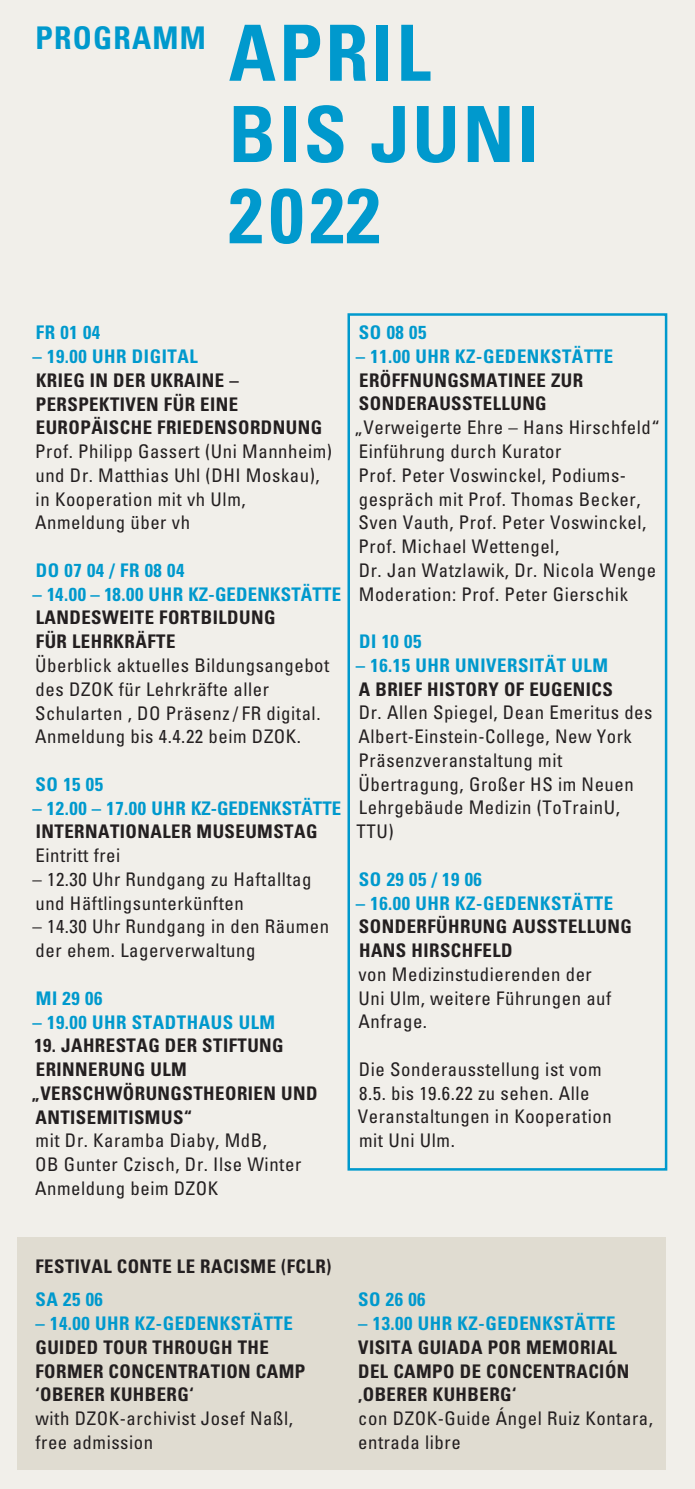
<style>
.page{position:relative;width:695px;height:1489px;background:#fff}
.page>*{position:absolute;margin:0;border:0;box-sizing:border-box;transform-origin:0 0}
.t1{font:700 condensed 77.5px/81.2px "Univers";letter-spacing:.04em;color:#0099cd}
.t2{font:700 condensed 31.25px "Univers";letter-spacing:.04em;color:#0099cd}
.t3{font:condensed 18.75px/23.8px "Univers";letter-spacing:.03em;color:#231f20}
.t4{font:700 condensed 18.75px/23.8px "Univers";letter-spacing:.025em;color:#231f20}
.t5{font:700 condensed 18.75px "Univers";letter-spacing:.03em;color:#0099cd}
.t6{font:700 condensed 18.75px "Univers";letter-spacing:.01em;color:#0099cd}
.t7{font:700 condensed 18.75px "Univers";color:#0099cd}
</style>
<div class="page">
<div style="left:0;top:0;width:694px;height:1488px;background:#f1efea"></div>
<div style="left:18px;top:1236px;width:647px;height:233px;background:#e0dcd1"></div>
<div style="left:347px;top:313px;width:320px;height:857px;border:2px solid #0099cd"></div>
<h2 class="t2" style="left:35px;top:19px;width:172px">PROGRAMM</h2>
<h1 class="t1" style="left:229px;top:11px;width:312px">APRIL<br>BIS JUNI<br>2022</h1>
<p class="t5" style="left:36px;top:321px;width:66px">FR 01 04</p>
<p class="t5" style="left:32px;top:345px;width:167px">– 19.00 UHR DIGITAL</p>
<p class="t4" style="left:36px;top:368px;width:288px">KRIEG IN DER UKRAINE –<br>PERSPEKTIVEN FÜR EINE<br>EUROPÄISCHE FRIEDENSORDNUNG</p>
<p class="t3" style="left:35px;top:439px;width:298px">Prof. Philipp Gassert (Uni Mannheim) und Dr. Matthias Uhl (DHI Moskau), in Kooperation mit vh Ulm,<br>Anmeldung über vh</p>
<p class="t5" style="left:36px;top:558px;width:150px">DO 07 04 / FR 08 04</p>
<p class="t6" style="left:32px;top:582px;width:310px">– 14.00 – 18.00 UHR KZ-GEDENKSTÄTTE</p>
<p class="t4" style="left:36px;top:605px;width:241px">LANDESWEITE FORTBILDUNG<br>FÜR LEHRKRÄFTE</p>
<p class="t3" style="left:35px;top:653px;width:296px">Überblick aktuelles Bildungsangebot des DZOK für Lehrkräfte aller Schularten , DO Präsenz/ FR digital.<br>Anmeldung bis 4.4.22 beim DZOK.</p>
<p class="t5" style="left:36px;top:772px;width:69px">SO 15 05</p>
<p class="t7" style="left:32px;top:796px;width:310px">– 12.00 – 17.00 UHR KZ-GEDENKSTÄTTE</p>
<p class="t4" style="left:36px;top:819px;width:283px">INTERNATIONALER MUSEUMSTAG</p>
<p class="t3" style="left:35px;top:843px;width:86px">Eintritt frei</p>
<p class="t3" style="left:32px;top:866px;width:280px">– 12.30 Uhr Rundgang zu Haftalltag und Häftlingsunterkünften</p>
<p class="t3" style="left:32px;top:914px;width:298px">– 14.30 Uhr Rundgang in den Räumen der ehem. Lagerverwaltung</p>
<p class="t5" style="left:36px;top:986px;width:68px">MI 29 06</p>
<p class="t5" style="left:32px;top:1010px;width:244px">– 19.00 UHR STADTHAUS ULM</p>
<p class="t4" style="left:32px;top:1033px;width:287px">19. JAHRESTAG DER STIFTUNG<br>ERINNERUNG ULM „VERSCHWÖRUNGSTHEORIEN UND<br>ANTISEMITISMUS“</p>
<p class="t3" style="left:35px;top:1128px;width:267px">mit Dr. Karamba Diaby, MdB,<br>OB Gunter Czisch, Dr. Ilse Winter<br>Anmeldung beim DZOK</p>
<p class="t5" style="left:359px;top:321px;width:69px">SO 08 05</p>
<p class="t5" style="left:356px;top:345px;width:259px">– 11.00 UHR KZ-GEDENKSTÄTTE</p>
<p class="t4" style="left:359px;top:368px;width:226px">ERÖFFNUNGSMATINEE ZUR<br>SONDERAUSSTELLUNG</p>
<p class="t3" style="left:354px;top:415px;width:307px">„Verweigerte Ehre – Hans Hirschfeld“ Einführung durch Kurator<br>Prof. Peter Voswinckel, Podiums&shy;gespräch mit Prof. Thomas Becker, Sven Vauth, Prof. Peter Voswinckel, Prof. Michael Wettengel,<br>Dr. Jan Watzlawik, Dr. Nicola Wenge Moderation: Prof. Peter Gierschik</p>
<p class="t5" style="left:359px;top:630px;width:64px">DI 10 05</p>
<p class="t5" style="left:356px;top:653px;width:254px">– 16.15 UHR UNIVERSITÄT ULM</p>
<p class="t4" style="left:359px;top:676px;width:255px">A BRIEF HISTORY OF EUGENICS</p>
<p class="t3" style="left:356px;top:700px;width:297px">Dr. Allen Spiegel, Dean Emeritus des<br>Albert-Einstein-College, New York<br>Präsenzveranstaltung mit<br>Übertragung, Großer HS im Neuen<br>Lehrgebäude Medizin (ToTrainU,<br>TTU)</p>
<p class="t5" style="left:359px;top:867px;width:124px">SO 29 05 / 19 06</p>
<p class="t5" style="left:356px;top:891px;width:259px">– 16.00 UHR KZ-GEDENKSTÄTTE</p>
<p class="t4" style="left:359px;top:914px;width:274px">SONDERFÜHRUNG AUSSTELLUNG<br>HANS HIRSCHFELD</p>
<p class="t3" style="left:358px;top:961px;width:254px">von Medizinstudierenden der<br>Uni Ulm, weitere Führungen auf<br>Anfrage.</p>
<p class="t3" style="left:358px;top:1056px;width:255px">Die Sonderausstellung ist vom<br>8.5. bis 19.6.22 zu sehen. Alle<br>Veranstaltungen in Kooperation mit Uni Ulm.</p>
<p class="t4" style="left:35px;top:1253px;width:297px">FESTIVAL CONTE LE RACISME (FCLR)</p>
<p class="t5" style="left:35px;top:1287px;width:69px">SA 25 06</p>
<p class="t5" style="left:35px;top:1311px;width:259px">– 14.00 UHR KZ-GEDENKSTÄTTE</p>
<p class="t4" style="left:35px;top:1334px;width:271px">GUIDED TOUR THROUGH THE<br>FORMER CONCENTRATION CAMP ‘OBERER KUHBERG‘</p>
<p class="t3" style="left:35px;top:1405px;width:259px">with DZOK-archivist Josef Naßl, free admission</p>
<p class="t5" style="left:358px;top:1288px;width:69px">SO 26 06</p>
<p class="t5" style="left:358px;top:1311px;width:259px">– 13.00 UHR KZ-GEDENKSTÄTTE</p>
<p class="t4" style="left:358px;top:1334px;width:273px">VISITA GUIADA POR MEMORIAL<br>DEL CAMPO DE CONCENTRACIÓN ‚OBERER KUHBERG‘</p>
<p class="t3" style="left:358px;top:1405px;width:296px">con DZOK-Guide Ángel Ruiz Kontara, entrada libre</p>
</div>
